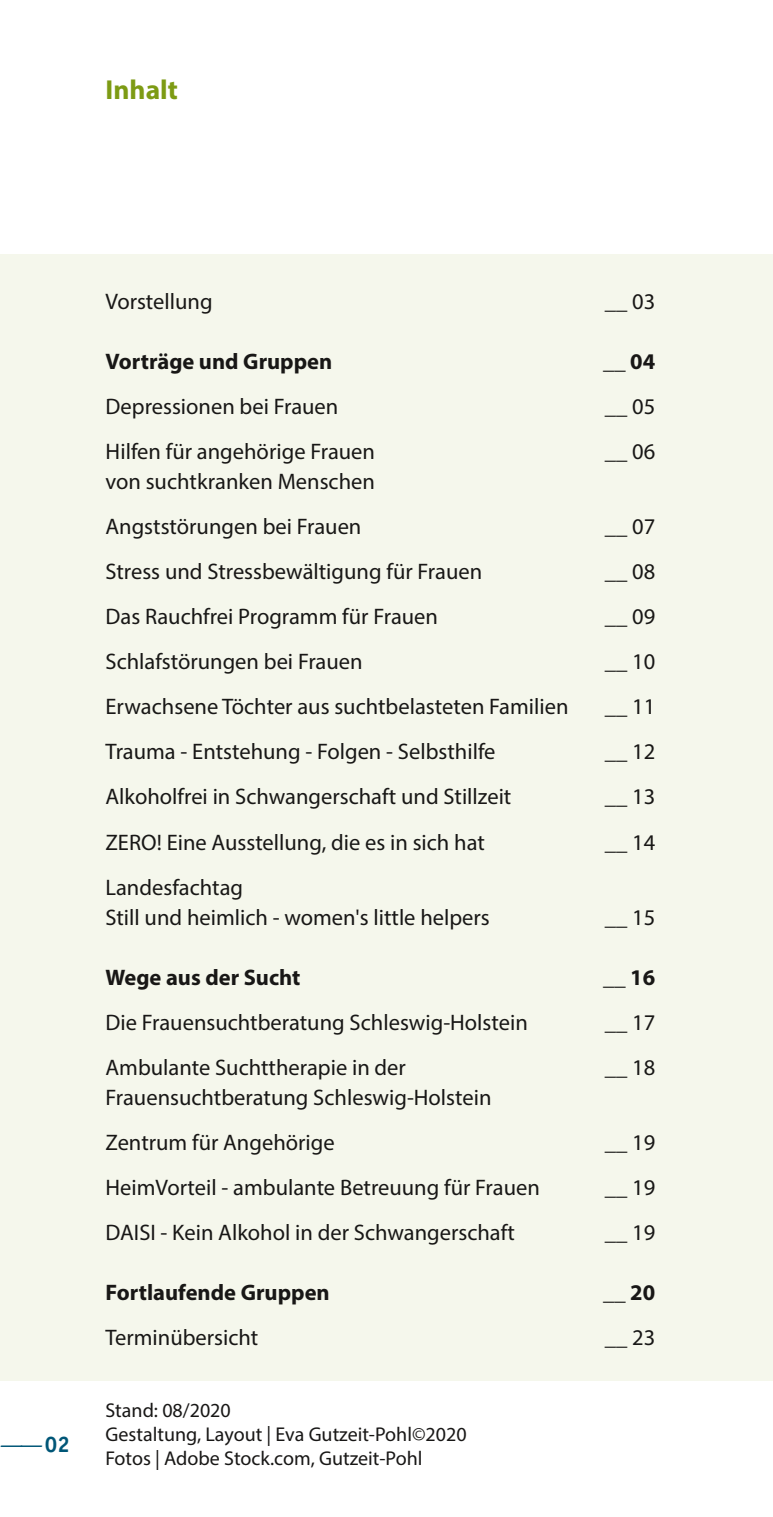
<style>
.page{position:relative;width:773px;height:1517px;background:#fff}
.page>*{position:absolute;margin:0;border:0;box-sizing:border-box;transform-origin:0 0}
.t1{font:700 27.5px "Myriad Pro";color:#7d9b14}
.t2{font:22.5px/45px "Myriad Pro";color:#181716}
.t3{font:700 22.5px "Myriad Pro";color:#181716}
.t4{font:italic 22.5px "Officina Serif";color:#005677}
.t5{font:20px/24px "Myriad Pro";color:#181716}
.s1{font-weight:700;font-style:normal}
</style>
<div class="page">
<div style="left:0;top:254px;width:772px;height:1126px;background:#f5f7ec"></div>
<p class="t1" style="left:105px;top:72px;width:74px">Inhalt</p>
<p class="t4" style="left:0;top:1431px;width:71px">—— <span class="s1">02</span></p>
<p class="t2" style="left:105px;top:279px;width:109px">Vorstellung</p>
<p class="t2" style="left:604px;top:279px;width:52px">__ 03</p>
<p class="t3" style="left:105px;top:347px;width:228px">Vorträge und Gruppen</p>
<p class="t3" style="left:603px;top:347px;width:54px">__ 04</p>
<p class="t2" style="left:105px;top:384px;width:234px">Depressionen bei Frauen</p>
<p class="t2" style="left:604px;top:384px;width:52px">__ 05</p>
<p class="t2" style="left:105px;top:429px;width:271px">Hilfen für angehörige Frauen</p>
<p class="t2" style="left:604px;top:429px;width:52px">__ 06</p>
<p class="t2" style="left:105px;top:459px;width:271px">von suchtkranken Menschen<br>Angststörungen bei Frauen</p>
<p class="t2" style="left:604px;top:504px;width:52px">__ 07</p>
<p class="t2" style="left:105px;top:549px;width:378px">Stress und Stressbewältigung für Frauen</p>
<p class="t2" style="left:604px;top:549px;width:52px">__ 08</p>
<p class="t2" style="left:105px;top:594px;width:334px">Das Rauchfrei Programm für Frauen</p>
<p class="t2" style="left:604px;top:594px;width:52px">__ 09</p>
<p class="t2" style="left:105px;top:639px;width:258px">Schlafstörungen bei Frauen</p>
<p class="t2" style="left:604px;top:639px;width:52px">__ 10</p>
<p class="t2" style="left:105px;top:684px;width:464px">Erwachsene Töchter aus suchtbelasteten Familien</p>
<p class="t2" style="left:604px;top:684px;width:52px">__ 11</p>
<p class="t2" style="left:105px;top:729px;width:391px">Trauma - Entstehung - Folgen - Selbsthilfe</p>
<p class="t2" style="left:604px;top:729px;width:52px">__ 12</p>
<p class="t2" style="left:105px;top:774px;width:407px">Alkoholfrei in Schwangerschaft und Stillzeit</p>
<p class="t2" style="left:604px;top:774px;width:52px">__ 13</p>
<p class="t2" style="left:105px;top:819px;width:381px">ZERO! Eine Ausstellung, die es in sich hat</p>
<p class="t2" style="left:604px;top:819px;width:52px">__ 14</p>
<p class="t2" style="left:105px;top:871px;width:386px;line-height:30px">Landesfachtag<br>Still und heimlich - women's little helpers</p>
<p class="t2" style="left:604px;top:894px;width:52px">__ 15</p>
<p class="t3" style="left:105px;top:962px;width:196px">Wege aus der Sucht</p>
<p class="t3" style="left:603px;top:962px;width:54px">__ 16</p>
<p class="t2" style="left:105px;top:999px;width:424px">Die Frauensuchtberatung Schleswig-Holstein</p>
<p class="t2" style="left:604px;top:999px;width:52px">__ 17</p>
<p class="t2" style="left:105px;top:1044px;width:302px">Ambulante Suchttherapie in der</p>
<p class="t2" style="left:604px;top:1044px;width:52px">__ 18</p>
<p class="t2" style="left:105px;top:1074px;width:387px">Frauensuchtberatung Schleswig-Holstein<br>Zentrum für Angehörige</p>
<p class="t2" style="left:604px;top:1119px;width:52px">__ 19</p>
<p class="t2" style="left:105px;top:1164px;width:436px">HeimVorteil - ambulante Betreuung für Frauen</p>
<p class="t2" style="left:604px;top:1164px;width:52px">__ 19</p>
<p class="t2" style="left:105px;top:1209px;width:411px">DAISI - Kein Alkohol in der Schwangerschaft</p>
<p class="t2" style="left:604px;top:1209px;width:52px">__ 19</p>
<p class="t3" style="left:105px;top:1277px;width:226px">Fortlaufende Gruppen</p>
<p class="t3" style="left:603px;top:1277px;width:54px">__ 20</p>
<p class="t2" style="left:105px;top:1314px;width:154px">Terminübersicht</p>
<p class="t2" style="left:604px;top:1314px;width:52px">__ 23</p>
<p class="t5" style="left:105px;top:1397px;width:362px">Stand: 08/2020<br>Gestaltung, Layout | Eva Gutzeit-Pohl©2020<br>Fotos | Adobe Stock.com, Gutzeit-Pohl</p>
</div>
